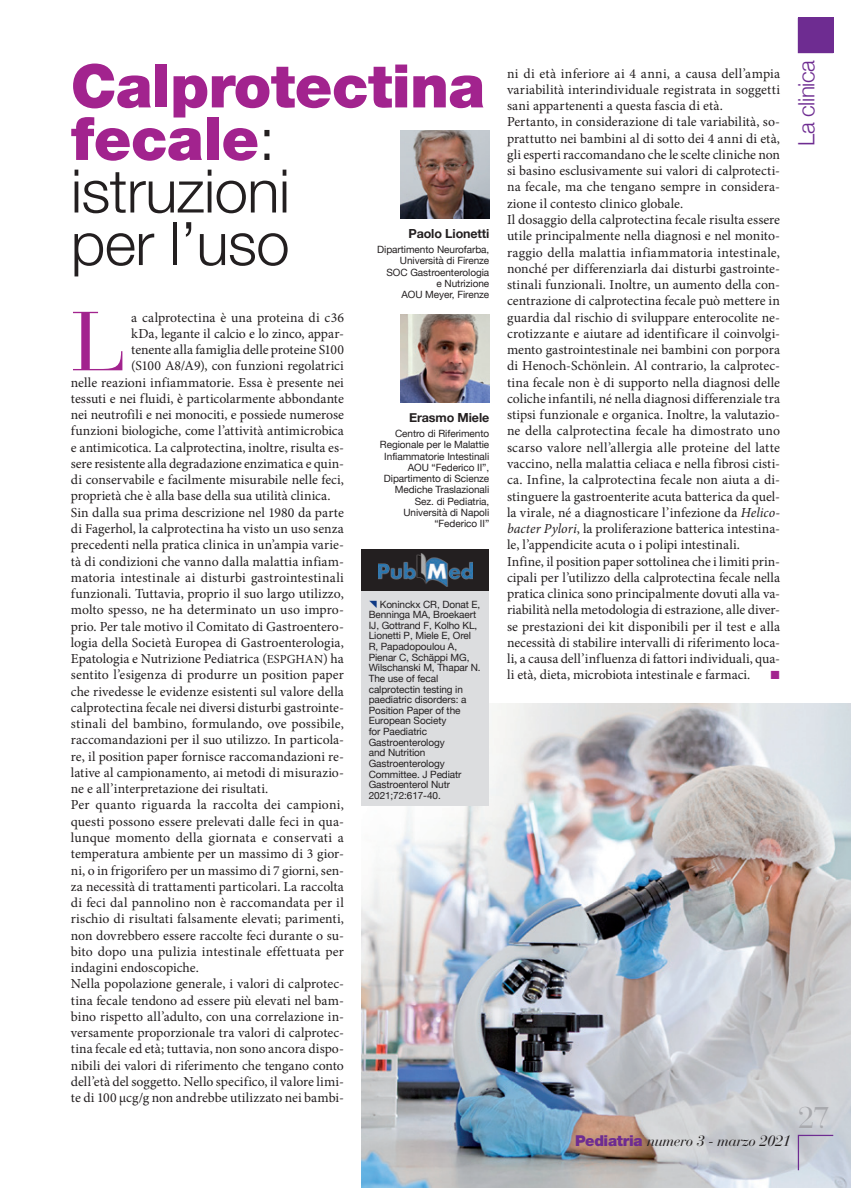
<style>
.page{position:relative;width:851px;height:1188px;background:#fff}
.page>*{position:absolute;margin:0;border:0;box-sizing:border-box;transform-origin:0 0}
.t1{font:83px "Bauer Bodoni";color:#a2238e}
.t2{font:900 60px/52.5px "Helvetica Neue";letter-spacing:-.01em;color:#a2238e}
.t3{font:30px "Bauer Bodoni";color:#a8a9ad}
.t4{font:300 22.5px "Helvetica Neue";letter-spacing:-.025em;color:#6e2c91}
.t5{font:italic 15px "Bauer Bodoni";letter-spacing:-.025em;color:#231f20}
.t6{font:13.75px/16.2px "Minion Pro";letter-spacing:.005em;color:#231f20}
.t7{font:700 12.5px "Helvetica Neue";letter-spacing:-.01em;color:#231f20}
.t8{font:10px/10.6px "Helvetica Neue";letter-spacing:-.01em;color:#231f20;text-align:right}
.s1{font-weight:300;color:#231f20}
.s2{font-size:12.38px}
.s3{font-style:italic}
.s4{font-family:"Helvetica Neue";font-weight:900;font-style:normal;color:#6e2c91}
</style>
<div class="page">
<img style="left:361px;top:703px;width:489px;height:484px">
<div style="left:361px;top:590px;width:128px;height:215px;background:#dcdddf"></div>
<div style="left:361px;top:549px;width:128px;height:42px;background:#231f20"></div>
<img style="left:379px;top:553px;width:93px;height:33px">
<img style="left:400px;top:130px;width:89px;height:89px">
<img style="left:400px;top:314px;width:89px;height:89px">
<svg style="left:797px;top:1133px;width:37px;height:38px"></svg>
<svg style="left:798px;top:17px;width:36px;height:37px"></svg>
<div style="left:797px;top:18px;width:36px;height:35px;background:#6e2c91"></div>
<h2 class="t2" style="left:71px;top:59px;width:415px">Calprotectina fecale<span class="s1">: istruzioni<br>per l’uso</span></h2>
<h1 class="t1" style="left:71px;top:292px;width:57px">L</h1>
<p class="t6" style="left:131px;top:309px;width:214px">a calprotectina è una proteina di c36</p>
<p class="t7" style="left:408px;top:224px;width:82px">Paolo Lionetti</p>
<p class="t8" style="left:377px;top:244px;width:114px;line-height:11.2px">Dipartimento Neurofarba,<br>Università di Firenze<br>SOC Gastroenterologia<br>e Nutrizione<br>AOU Meyer, Firenze</p>
<p class="t6" style="left:131px;top:325px;width:214px">kDa, legante il calcio e lo zinco, appar-</p>
<p class="t6" style="left:131px;top:341px;width:214px">tenente alla famiglia delle proteine S100</p>
<p class="t6" style="left:131px;top:358px;width:214px">(S100 A8/A9), con funzioni regolatrici</p>
<p class="t6" style="left:71px;top:374px;width:274px">nelle reazioni infiammatorie. Essa è presente nei</p>
<p class="t6" style="left:71px;top:390px;width:274px">tessuti e nei fluidi, è particolarmente abbondante</p>
<p class="t6" style="left:71px;top:406px;width:274px">nei neutrofili e nei monociti, e possiede numerose</p>
<p class="t6" style="left:71px;top:423px;width:274px">funzioni biologiche, come l’attività antimicrobica</p>
<p class="t6" style="left:71px;top:439px;width:274px">e antimicotica. La calprotectina, inoltre, risulta es-</p>
<p class="t6" style="left:71px;top:455px;width:274px">sere resistente alla degradazione enzimatica e quin-</p>
<p class="t6" style="left:71px;top:471px;width:274px">di conservabile e facilmente misurabile nelle feci,</p>
<p class="t6" style="left:71px;top:488px;width:261px">proprietà che è alla base della sua utilità clinica.</p>
<p class="t6" style="left:71px;top:504px;width:274px">Sin dalla sua prima descrizione nel 1980 da parte</p>
<p class="t6" style="left:71px;top:520px;width:274px">di Fagerhol, la calprotectina ha visto un uso senza</p>
<p class="t6" style="left:71px;top:536px;width:274px">precedenti nella pratica clinica in un’ampia varie-</p>
<p class="t6" style="left:71px;top:553px;width:274px">tà di condizioni che vanno dalla malattia infiam-</p>
<p class="t6" style="left:71px;top:569px;width:274px">matoria intestinale ai disturbi gastrointestinali</p>
<p class="t6" style="left:71px;top:585px;width:274px">funzionali. Tuttavia, proprio il suo largo utilizzo,</p>
<p class="t6" style="left:71px;top:601px;width:274px">molto spesso, ne ha determinato un uso impro-</p>
<p class="t6" style="left:71px;top:618px;width:274px">prio. Per tale motivo il Comitato di Gastroentero-</p>
<p class="t6" style="left:71px;top:634px;width:274px">logia della Società Europea di Gastroenterologia,</p>
<p class="t6" style="left:71px;top:650px;width:274px">Epatologia e Nutrizione Pediatrica (<span class="s2">ESPGHAN</span>) ha</p>
<p class="t6" style="left:71px;top:666px;width:274px">sentito l’esigenza di produrre un position paper</p>
<p class="t6" style="left:71px;top:683px;width:274px">che rivedesse le evidenze esistenti sul valore della</p>
<p class="t6" style="left:71px;top:699px;width:274px">calprotectina fecale nei diversi disturbi gastrointe-</p>
<p class="t6" style="left:71px;top:715px;width:274px">stinali del bambino, formulando, ove possibile,</p>
<p class="t6" style="left:71px;top:731px;width:274px">raccomandazioni per il suo utilizzo. In particola-</p>
<p class="t6" style="left:71px;top:748px;width:274px">re, il position paper fornisce raccomandazioni re-</p>
<p class="t6" style="left:71px;top:764px;width:274px">lative al campionamento, ai metodi di misurazio-</p>
<p class="t6" style="left:71px;top:780px;width:199px">ne e all’interpretazione dei risultati.</p>
<p class="t6" style="left:71px;top:796px;width:274px">Per quanto riguarda la raccolta dei campioni,</p>
<p class="t6" style="left:71px;top:813px;width:274px">questi possono essere prelevati dalle feci in qua-</p>
<p class="t6" style="left:71px;top:829px;width:274px">lunque momento della giornata e conservati a</p>
<p class="t6" style="left:71px;top:845px;width:274px">temperatura ambiente per un massimo di 3 gior-</p>
<p class="t6" style="left:71px;top:861px;width:274px">ni, o in frigorifero per un massimo di 7 giorni, sen-</p>
<p class="t6" style="left:71px;top:878px;width:274px">za necessità di trattamenti particolari. La raccolta</p>
<p class="t6" style="left:71px;top:894px;width:274px">di feci dal pannolino non è raccomandata per il</p>
<p class="t6" style="left:71px;top:910px;width:274px">rischio di risultati falsamente elevati; parimenti,</p>
<p class="t6" style="left:71px;top:926px;width:274px">non dovrebbero essere raccolte feci durante o su-</p>
<p class="t6" style="left:71px;top:943px;width:274px">bito dopo una pulizia intestinale effettuata per</p>
<p class="t6" style="left:71px;top:959px;width:129px">indagini endoscopiche.</p>
<p class="t6" style="left:71px;top:975px;width:274px">Nella popolazione generale, i valori di calprotec-</p>
<p class="t6" style="left:71px;top:991px;width:274px">tina fecale tendono ad essere più elevati nel bam-</p>
<p class="t6" style="left:71px;top:1008px;width:274px">bino rispetto all’adulto, con una correlazione in-</p>
<p class="t6" style="left:71px;top:1024px;width:274px">versamente proporzionale tra valori di calprotec-</p>
<p class="t6" style="left:71px;top:1040px;width:274px">tina fecale ed età; tuttavia, non sono ancora dispo-</p>
<p class="t6" style="left:71px;top:1056px;width:274px">nibili dei valori di riferimento che tengano conto</p>
<p class="t6" style="left:71px;top:1073px;width:274px">dell’età del soggetto. Nello specifico, il valore limi-</p>
<p class="t6" style="left:71px;top:1089px;width:274px">te di 100 μcg/g non andrebbe utilizzato nei bambi-</p>
<p class="t7" style="left:409px;top:408px;width:82px">Erasmo Miele</p>
<p class="t8" style="left:380px;top:428px;width:111px;line-height:11.2px">Centro di Riferimento<br>Regionale per le Malattie<br>Infiammatorie Intestinali<br>AOU “Federico II”,<br>Dipartimento di Scienze<br>Mediche Traslazionali<br>Sez. di Pediatria,<br>Università di Napoli “Federico II”</p>
<p class="t8" style="left:369px;top:599px;width:113px;text-align:left;text-indent:11px">Koninckx CR, Donat E,<br>Benninga MA, Broekaert<br>IJ, Gottrand F, Kolho KL,<br>Lionetti P, Miele E, Orel<br>R, Papadopoulou A,<br>Pienar C, Schäppi MG,<br>Wilschanski M, Thapar N.<br>The use of fecal calprotectin testing in paediatric disorders: a<br>Position Paper of the<br>European Society<br>for Paediatric<br>Gastroenterology<br>and Nutrition<br>Gastroenterology<br>Committee. J Pediatr<br>Gastroenterol Nutr<br>2021;72:617-40.</p>
<p class="t6" style="left:507px;top:65px;width:274px">ni di età inferiore ai 4 anni, a causa dell’ampia variabilità interindividuale registrata in soggetti sani appartenenti a questa fascia di età.<br>Pertanto, in considerazione di tale variabilità, so&shy;prattutto nei bambini al di sotto dei 4 anni di età, gli esperti raccomandano che le scelte cliniche non si basino esclusivamente sui valori di calprotecti&shy;na fecale, ma che tengano sempre in considera&shy;zione il contesto clinico globale.<br>Il dosaggio della calprotectina fecale risulta essere utile principalmente nella diagnosi e nel monito&shy;raggio della malattia infiammatoria intestinale, nonché per differenziarla dai disturbi gastrointe&shy;stinali funzionali. Inoltre, un aumento della con&shy;centrazione di calprotectina fecale può mettere in guardia dal rischio di sviluppare enterocolite ne&shy;crotizzante e aiutare ad identificare il coinvolgi&shy;mento gastrointestinale nei bambini con porpora di Henoch-Schönlein. Al contrario, la calprotec&shy;tina fecale non è di supporto nella diagnosi delle coliche infantili, né nella diagnosi differenziale tra stipsi funzionale e organica. Inoltre, la valutazio&shy;ne della calprotectina fecale ha dimostrato uno scarso valore nell’allergia alle proteine del latte vaccino, nella malattia celiaca e nella fibrosi cisti&shy;ca. Infine, la calprotectina fecale non aiuta a di&shy;stinguere la gastroenterite acuta batterica da quel&shy;la virale, né a diagnosticare l’infezione da <span class="s3">Helico&shy;bacter Pylori</span>, la proliferazione batterica intestina&shy;le, l’appendicite acuta o i polipi intestinali.<br>Infine, il position paper sottolinea che i limiti prin&shy;cipali per l’utilizzo della calprotectina fecale nella pratica clinica sono principalmente dovuti alla va&shy;riabilità nella metodologia di estrazione, alle diver&shy;se prestazioni dei kit disponibili per il test e alla necessità di stabilire intervalli di riferimento loca&shy;li, a causa dell’influenza di fattori individuali, qua&shy;li età, dieta, microbiota intestinale e farmaci.</p>
<h3 class="t4" style="left:788px;top:146px;width:87px;rotate:-90deg">La clinica</h3>
<p class="t5" style="left:575px;top:1130px;width:217px"><span class="s4">Pediatria</span> numero 3 - marzo 2021</p>
<h3 class="t3" style="left:797px;top:1099px;width:33px">27</h3>
</div>
